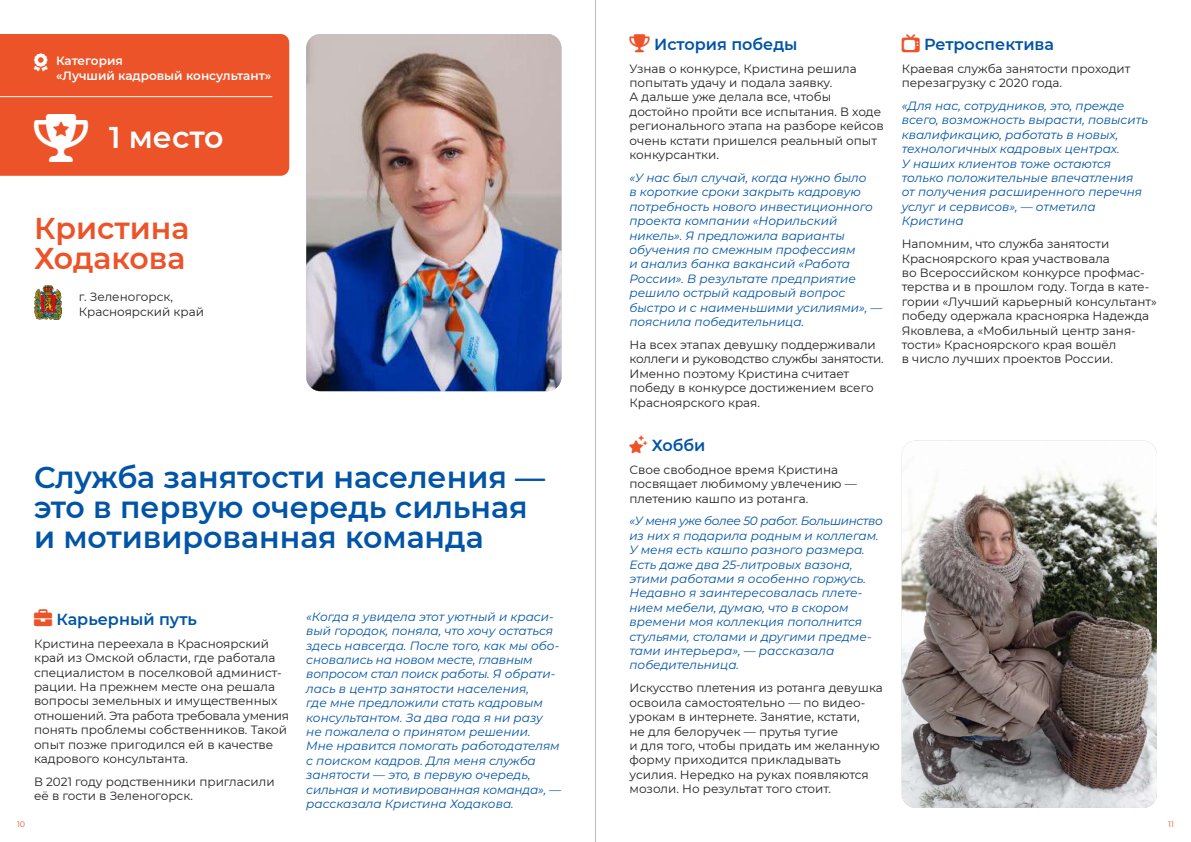
<style>
.page{position:relative;width:1191px;height:842px;background:#fff}
.page>*{position:absolute;margin:0;border:0;box-sizing:border-box;transform-origin:0 0}
.t1{font:600 30px/30px "Montserrat";color:#0154a6}
.t2{font:600 30px/30px "Montserrat";color:#ec5328}
.t3{font:600 30px "Montserrat";letter-spacing:-.005em;color:#fff}
.t4{font:600 16px "Montserrat";color:#0154a6}
.t5{font:12px/14.4px "Montserrat";color:#231f20}
.t6{font:italic 12px/14.4px "Montserrat";color:#0154a6}
.t7{font:600 12px/14.4px "Montserrat";color:#fff}
.t8{font:8px "Montserrat";color:#ec5328}
</style>
<div class="page">
<hr style="left:595px;top:0;width:1px;height:842px;background:#bcbdc0">
<img style="left:306px;top:34px;width:255px;height:357px">
<img style="left:901px;top:440px;width:256px;height:368px">
<img style="left:34px;top:286px;width:28px;height:34px">
<div style="left:0;top:34px;width:289px;height:142px;background:#ec5328"></div>
<hr style="left:0;top:96px;width:272px;height:1px;background:#fff">
<div style="left:34px;top:113px;width:54px;height:49px;background:#ec5328"></div>
<svg style="left:34px;top:53px;width:14px;height:19px"></svg>
<p class="t7" style="left:56px;top:53px;width:217px">Категория<br>«Лучший кадровый консультант»</p>
<h1 class="t3" style="left:109px;top:116px;width:116px">1 место</h1>
<h1 class="t2" style="left:34px;top:212px;width:157px">Кристина<br>Ходакова</h1>
<p class="t5" style="left:79px;top:290px;width:127px">г. Зеленогорск,<br>Красноярский край</p>
<h1 class="t1" style="left:34px;top:461px;width:513px">Служба занятости населения — это в первую очередь сильная и мотивированная команда</h1>
<h2 class="t4" style="left:56px;top:608px;width:142px">Карьерный путь</h2>
<p class="t5" style="left:34px;top:636px;width:257px">Кристина переехала в Красноярский край из Омской области, где работала специалистом в поселковой админист&shy;рации. На прежнем месте она решала вопросы земельных и имущественных отношений. Эта работа требовала умения понять проблемы собственников. Такой опыт позже пригодился ей в качестве кадрового консультанта.</p>
<p class="t5" style="left:34px;top:774px;width:242px">В 2021 году родственники пригласили её в гости в Зеленогорск.</p>
<p class="t6" style="left:306px;top:609px;width:256px">«Когда я увидела этот уютный и краси&shy;вый городок, поняла, что хочу остаться здесь навсегда. После того, как мы обо&shy;сновались на новом месте, главным вопросом стал поиск работы. Я обрати&shy;лась в центр занятости населения,<br>где мне предложили стать кадровым консультантом. За два года я ни разу не пожалела о принятом решении.<br>Мне нравится помогать работодателям с поиском кадров. Для меня служба занятости — это, в первую очередь, сильная и мотивированная команда», — рассказала Кристина Ходакова.</p>
<h2 class="t4" style="left:654px;top:33px;width:145px">История победы</h2>
<p class="t5" style="left:629px;top:61px;width:256px">Узнав о конкурсе, Кристина решила попытать удачу и подала заявку.<br>А дальше уже делала все, чтобы достойно пройти все испытания. В ходе регионального этапа на разборе кейсов очень кстати пришелся реальный опыт конкурсантки.</p>
<p class="t6" style="left:629px;top:170px;width:254px">«У нас был случай, когда нужно было<br>в короткие сроки закрыть кадровую потребность нового инвестиционного проекта компании «Норильский никель». Я предложила варианты обучения по смежным профессиям<br>и анализ банка вакансий «Работа<br>России». В результате предприятие решило острый кадровый вопрос быстро и с наименьшими усилиями», — пояснила победительница.</p>
<p class="t5" style="left:629px;top:337px;width:256px">На всех этапах девушку поддерживали коллеги и руководство службы занятости.<br>Именно поэтому Кристина считает победу в конкурсе достижением всего Красноярского края.</p>
<h2 class="t4" style="left:652px;top:434px;width:55px">Хобби</h2>
<p class="t5" style="left:629px;top:462px;width:229px">Свое свободное время Кристина посвящает любимому увлечению — плетению кашпо из ротанга.</p>
<p class="t6" style="left:629px;top:513px;width:255px">«У меня уже более 50 работ. Большинство из них я подарила родным и коллегам.<br>У меня есть кашпо разного размера.<br>Есть даже два 25-литровых вазона, этими работами я особенно горжусь.<br>Недавно я заинтересовалась плете&shy;нием мебели, думаю, что в скором времени моя коллекция пополнится стульями, столами и другими предме&shy;тами интерьера», — рассказала победительница.</p>
<p class="t5" style="left:629px;top:680px;width:255px">Искусство плетения из ротанга девушка освоила самостоятельно — по видео&shy;урокам в интернете. Занятие, кстати,<br>не для белоручек — прутья тугие<br>и для того, чтобы придать им желанную форму приходится прикладывать усилия. Нередко на руках появляются мозоли. Но результат того стоит.</p>
<h2 class="t4" style="left:924px;top:33px;width:131px">Ретроспектива</h2>
<p class="t5" style="left:901px;top:61px;width:230px">Краевая служба занятости проходит перезагрузку с 2020 года.</p>
<p class="t6" style="left:901px;top:98px;width:248px">«Для нас, сотрудников, это, прежде всего, возможность вырасти, повысить квалификацию, работать в новых, технологичных кадровых центрах.<br>У наших клиентов тоже остаются только положительные впечатления от получения расширенного перечня услуг и сервисов», — отметила<br>Кристина</p>
<p class="t5" style="left:901px;top:236px;width:257px">Напомним, что служба занятости Красноярского края участвовала<br>во Всероссийском конкурсе профмас&shy;терства и в прошлом году. Тогда в кате&shy;гории «Лучший карьерный консультант» победу одержала красноярка Надежда Яковлева, а «Мобильный центр заня&shy;тости» Красноярского края вошёл<br>в число лучших проектов России.</p>
<p class="t8" style="left:17px;top:818px;width:10px">10</p>
<p class="t8" style="left:1168px;top:818px;width:7px">11</p>
</div>
